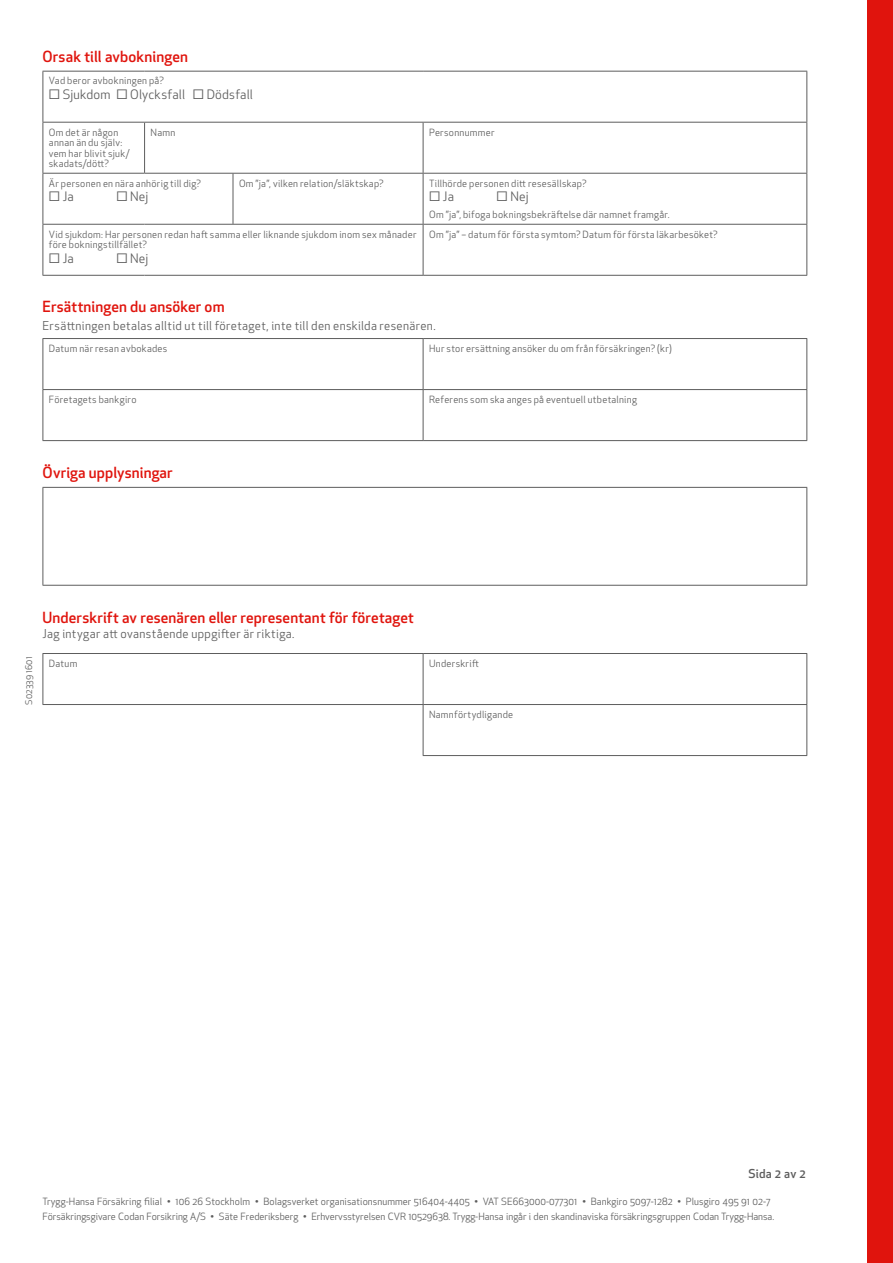
<style>
.page{position:relative;width:893px;height:1263px;background:#fff}
.page>*{position:absolute;margin:0;border:0;box-sizing:border-box;transform-origin:0 0}
.t1{font:500 15px "Apex New";letter-spacing:.01em;color:#e0140d}
.t2{font:12.75px "Apex New";letter-spacing:.015em;color:#5d5d5d}
.t3{font:12px "Apex New";letter-spacing:.03em;color:#5d5d5d}
.t4{font:500 12px "Apex New";letter-spacing:.02em;color:#5d5d5d}
.t5{font:9.75px/10.5px "Apex New";letter-spacing:.025em;color:#5d5d5d}
.t6{font:9.75px/15px "Apex New";color:#5d5d5d}
.t7{font:9px "Apex New";letter-spacing:.01em;color:#5d5d5d}
</style>
<div class="page">
<div style="left:867px;top:0;width:26px;height:1263px;background:#e0140d"></div>
<hr style="left:43px;top:71px;width:102px;height:1px;background:#5d5d5d">
<hr style="left:43px;top:72px;width:1px;height:50px;background:#5d5d5d">
<hr style="left:145px;top:71px;width:88px;height:1px;background:#5d5d5d">
<hr style="left:233px;top:71px;width:190px;height:1px;background:#5d5d5d">
<hr style="left:423px;top:71px;width:384px;height:1px;background:#5d5d5d">
<hr style="left:806px;top:72px;width:1px;height:50px;background:#5d5d5d">
<hr style="left:43px;top:122px;width:102px;height:1px;background:#5d5d5d">
<hr style="left:43px;top:123px;width:1px;height:50px;background:#5d5d5d">
<hr style="left:145px;top:122px;width:88px;height:1px;background:#5d5d5d">
<hr style="left:144px;top:123px;width:1px;height:50px;background:#5d5d5d">
<hr style="left:233px;top:122px;width:190px;height:1px;background:#5d5d5d">
<hr style="left:423px;top:122px;width:384px;height:1px;background:#5d5d5d">
<hr style="left:423px;top:123px;width:1px;height:50px;background:#5d5d5d">
<hr style="left:806px;top:123px;width:1px;height:50px;background:#5d5d5d">
<hr style="left:43px;top:173px;width:102px;height:1px;background:#5d5d5d">
<hr style="left:43px;top:174px;width:1px;height:50px;background:#5d5d5d">
<hr style="left:145px;top:173px;width:88px;height:1px;background:#5d5d5d">
<hr style="left:233px;top:173px;width:190px;height:1px;background:#5d5d5d">
<hr style="left:233px;top:174px;width:1px;height:50px;background:#5d5d5d">
<hr style="left:423px;top:173px;width:384px;height:1px;background:#5d5d5d">
<hr style="left:423px;top:174px;width:1px;height:50px;background:#5d5d5d">
<hr style="left:806px;top:174px;width:1px;height:50px;background:#5d5d5d">
<hr style="left:43px;top:224px;width:102px;height:1px;background:#5d5d5d">
<hr style="left:43px;top:225px;width:1px;height:50px;background:#5d5d5d">
<hr style="left:145px;top:224px;width:88px;height:1px;background:#5d5d5d">
<hr style="left:233px;top:224px;width:190px;height:1px;background:#5d5d5d">
<hr style="left:423px;top:224px;width:384px;height:1px;background:#5d5d5d">
<hr style="left:423px;top:225px;width:1px;height:50px;background:#5d5d5d">
<hr style="left:806px;top:225px;width:1px;height:50px;background:#5d5d5d">
<hr style="left:43px;top:275px;width:102px;height:1px;background:#5d5d5d">
<hr style="left:145px;top:275px;width:88px;height:1px;background:#5d5d5d">
<hr style="left:233px;top:275px;width:190px;height:1px;background:#5d5d5d">
<hr style="left:423px;top:275px;width:384px;height:1px;background:#5d5d5d">
<hr style="left:43px;top:338px;width:380px;height:1px;background:#5d5d5d">
<hr style="left:43px;top:339px;width:1px;height:50px;background:#5d5d5d">
<hr style="left:423px;top:338px;width:384px;height:1px;background:#5d5d5d">
<hr style="left:423px;top:339px;width:1px;height:50px;background:#5d5d5d">
<hr style="left:806px;top:339px;width:1px;height:50px;background:#5d5d5d">
<hr style="left:43px;top:389px;width:380px;height:1px;background:#5d5d5d">
<hr style="left:43px;top:390px;width:1px;height:50px;background:#5d5d5d">
<hr style="left:423px;top:389px;width:384px;height:1px;background:#5d5d5d">
<hr style="left:423px;top:390px;width:1px;height:50px;background:#5d5d5d">
<hr style="left:806px;top:390px;width:1px;height:50px;background:#5d5d5d">
<hr style="left:43px;top:440px;width:380px;height:1px;background:#5d5d5d">
<hr style="left:423px;top:440px;width:384px;height:1px;background:#5d5d5d">
<hr style="left:43px;top:487px;width:764px;height:1px;background:#5d5d5d">
<hr style="left:43px;top:488px;width:1px;height:97px;background:#5d5d5d">
<hr style="left:806px;top:488px;width:1px;height:97px;background:#5d5d5d">
<hr style="left:43px;top:585px;width:764px;height:1px;background:#5d5d5d">
<hr style="left:43px;top:653px;width:380px;height:1px;background:#5d5d5d">
<hr style="left:43px;top:654px;width:1px;height:50px;background:#5d5d5d">
<hr style="left:423px;top:654px;width:1px;height:50px;background:#5d5d5d">
<hr style="left:43px;top:704px;width:380px;height:1px;background:#5d5d5d">
<hr style="left:423px;top:704px;width:384px;height:1px;background:#5d5d5d">
<hr style="left:423px;top:705px;width:1px;height:50px;background:#5d5d5d">
<hr style="left:806px;top:705px;width:1px;height:50px;background:#5d5d5d">
<hr style="left:423px;top:755px;width:384px;height:1px;background:#5d5d5d">
<hr style="left:423px;top:653px;width:384px;height:1px;background:#5d5d5d">
<hr style="left:806px;top:654px;width:1px;height:50px;background:#5d5d5d">
<h1 class="t1" style="left:43px;top:47px;width:147px">Orsak till avbokningen</h1>
<p class="t5" style="left:49px;top:76px;width:117px">Vad beror avbokningen på?</p>
<h2 class="t2" style="left:49px;top:87px;width:206px">□ Sjukdom □ Olycksfall □ Dödsfall</h2>
<p class="t5" style="left:49px;top:127px;width:82px">Om det är någon annan än du själv: vem har blivit sjuk/ skadats/dött?</p>
<p class="t5" style="left:151px;top:127px;width:26px">Namn</p>
<p class="t5" style="left:429px;top:127px;width:67px">Personnummer</p>
<p class="t5" style="left:49px;top:178px;width:154px">Är personen en nära anhörig till dig?</p>
<h2 class="t2" style="left:49px;top:189px;width:26px">□ Ja</h2>
<h2 class="t2" style="left:116px;top:189px;width:34px">□ Nej</h2>
<p class="t5" style="left:239px;top:178px;width:146px">Om ”ja”, vilken relation/släktskap?</p>
<p class="t5" style="left:429px;top:178px;width:159px">Tillhörde personen ditt resesällskap?</p>
<h2 class="t2" style="left:429px;top:189px;width:26px">□ Ja</h2>
<h2 class="t2" style="left:497px;top:189px;width:34px">□ Nej</h2>
<p class="t5" style="left:429px;top:209px;width:242px">Om ”ja”, bifoga bokningsbekräftelse där namnet framgår.</p>
<p class="t5" style="left:49px;top:229px;width:369px">Vid sjukdom: Har personen redan haft samma eller liknande sjukdom inom sex månader före bokningstillfället?</p>
<h2 class="t2" style="left:49px;top:250px;width:26px">□ Ja</h2>
<h2 class="t2" style="left:116px;top:250px;width:34px">□ Nej</h2>
<p class="t5" style="left:429px;top:229px;width:290px">Om ”ja” – datum för första symtom? Datum för första läkarbesöket?</p>
<h1 class="t1" style="left:43px;top:296px;width:184px">Ersättningen du ansöker om</h1>
<p class="t3" style="left:43px;top:318px;width:395px">Ersättningen betalas alltid ut till företaget, inte till den enskilda resenären.</p>
<p class="t5" style="left:49px;top:343px;width:120px">Datum när resan avbokades</p>
<p class="t5" style="left:429px;top:343px;width:244px">Hur stor ersättning ansöker du om från försäkringen? (kr)</p>
<p class="t5" style="left:49px;top:394px;width:89px">Företagets bankgiro</p>
<p class="t5" style="left:429px;top:394px;width:209px">Referens som ska anges på eventuell utbetalning</p>
<h1 class="t1" style="left:43px;top:463px;width:132px">Övriga upplysningar</h1>
<p class="t7" style="left:23px;top:704px;width:50px;rotate:-90deg">S02339 1601</p>
<h1 class="t1" style="left:43px;top:608px;width:373px">Underskrift av resenären eller representant för företaget</h1>
<p class="t3" style="left:43px;top:626px;width:254px">Jag intygar att ovanstående uppgifter är riktiga.</p>
<p class="t5" style="left:49px;top:658px;width:30px">Datum</p>
<p class="t5" style="left:429px;top:658px;width:51px">Underskrift</p>
<p class="t5" style="left:429px;top:709px;width:86px">Namnförtydligande</p>
<p class="t4" style="left:748px;top:1165px;width:59px">Sida 2 av 2</p>
<p class="t6" style="left:43px;top:1194px;width:733px">Trygg-Hansa Försäkring filial • 106 26 Stockholm • Bolagsverket organisationsnummer 516404-4405 • VAT SE663000-077301 • Bankgiro 5097-1282 • Plusgiro 495 91 02-7<br>Försäkringsgivare Codan Forsikring A/S • Säte Frederiksberg • Erhvervsstyrelsen CVR 10529638. Trygg-Hansa ingår i den skandinaviska försäkringsgruppen Codan Trygg-Hansa.</p>
</div>
